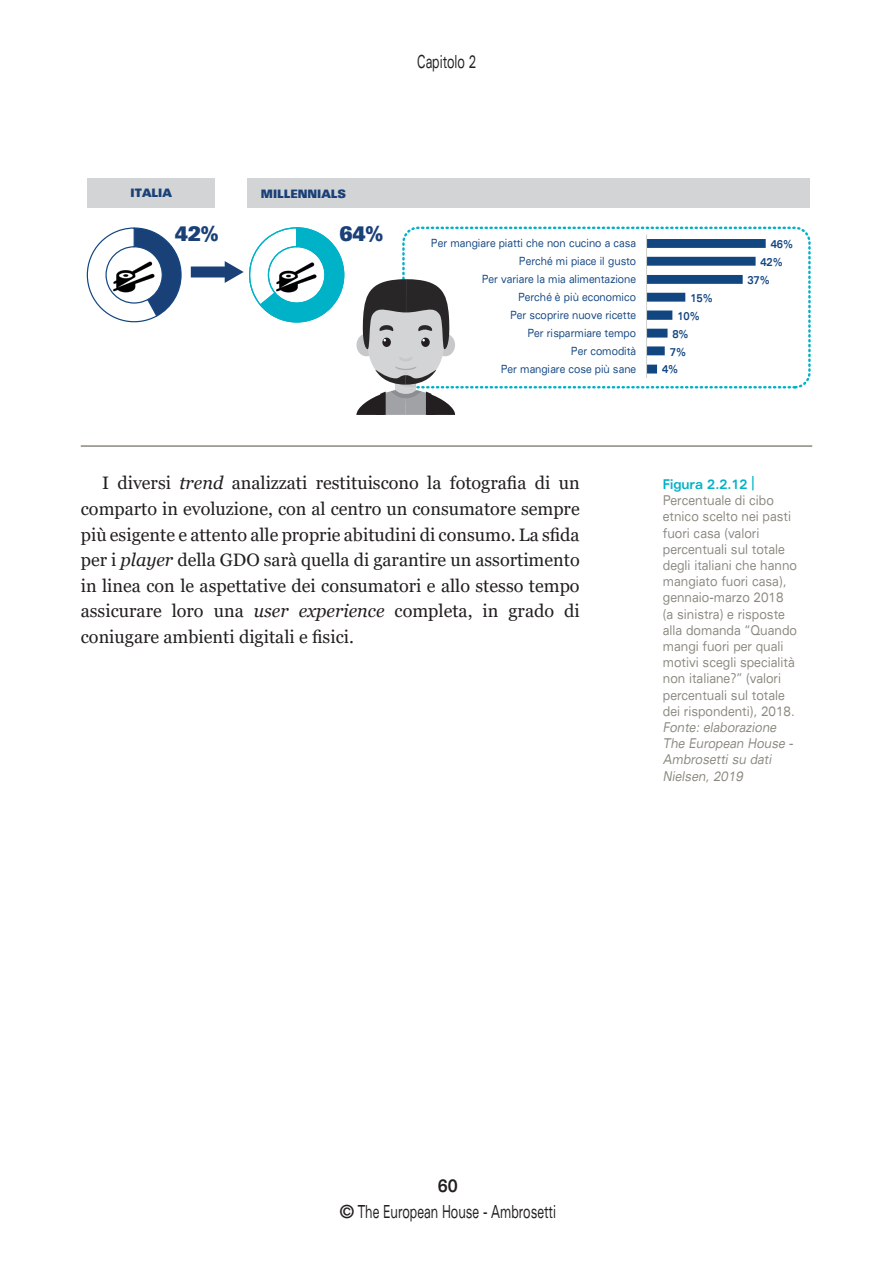
<style>
.page{position:relative;width:893px;height:1263px;background:#fff}
.page>*{position:absolute;margin:0;border:0;box-sizing:border-box;transform-origin:0 0}
.t1{font:900 expanded 20.7px "Univers LT";color:#1a4078;scale:.75 1}
.Didascalie{font:18px/25.5px "Georgia";color:#231f20;text-align:justify}
.t2{font:expanded 18px "Univers LT Std";color:#231f20}
.t3{font:expanded 18px "Univers LT Std";color:#231f20;scale:.56 1}
.t4{font:700 expanded 18px "Univers LT Std";color:#231f20;scale:.75 1}
.t5{font:expanded 13.5px/16.2px "Univers LT Std";color:#8b8880;scale:.75 1}
.t6{font:italic expanded 13.5px/16.2px "Univers LT Std";color:#8b8880;scale:.75 1}
.t7{font:700 expanded 13.5px "Univers LT Std";color:#00b2c8;scale:.81 1}
.t8{font:900 expanded 11.7px "Univers LT";letter-spacing:.005em;color:#1a4078;scale:.75 1}
.t9{font:expanded 11.25px "Univers LT Std";color:#124681;scale:.75 1}
.t10{font:700 expanded 11.25px "Univers LT Std";letter-spacing:-.01em;color:#124681;scale:.75 1}
.s1{font-style:italic}
.s2{font-size:18.9px}
</style>
<div class="page">
<hr style="left:81px;top:445px;width:731px;height:2px;background:#8b8880">
<div style="left:87px;top:179px;width:128px;height:29px;background:#d3d4d6"></div>
<div style="left:247px;top:179px;width:562px;height:29px;background:#d3d4d6"></div>
<svg style="left:647px;top:239px;width:119px;height:134px"></svg>
<hr style="left:646px;top:235px;width:1px;height:143px;background:#cfd1d0">
<div style="left:402px;top:227px;width:409px;height:161px;border:2px dashed #00b2c8;border-radius:15px"></div>
<svg style="left:86px;top:227px;width:96px;height:96px"></svg>
<img style="left:114px;top:255px;width:40px;height:40px">
<div style="left:191px;top:266px;width:37px;height:11px;background:#1a4078"></div>
<svg style="left:225px;top:227px;width:120px;height:96px"></svg>
<svg style="left:356px;top:279px;width:99px;height:136px"></svg>
<p class="t3" style="left:389px;top:51px;width:208px">Executive Summary</p>
<p class="t3" style="left:417px;top:51px;width:108px">Capitolo 2</p>
<p class="t8" style="left:131px;top:186px;width:57px">ITALIA</p>
<p class="t1" style="left:175px;top:221px;width:60px">42%</p>
<p class="t8" style="left:261px;top:187px;width:115px">MILLENNIALS</p>
<p class="t1" style="left:340px;top:221px;width:60px">64%</p>
<p class="t9" style="left:431px;top:237px;width:275px">Per mangiare piatti che non cucino a casa</p>
<p class="t10" style="left:771px;top:237px;width:31px">46%</p>
<p class="t9" style="left:519px;top:255px;width:158px">Perché mi piace il gusto</p>
<p class="t10" style="left:760px;top:255px;width:31px">42%</p>
<p class="t9" style="left:482px;top:273px;width:207px">Per variare la mia alimentazione</p>
<p class="t10" style="left:747px;top:273px;width:31px">37%</p>
<p class="t9" style="left:518px;top:290px;width:159px">Perché è più economico</p>
<p class="t10" style="left:690px;top:291px;width:31px">15%</p>
<p class="t9" style="left:510px;top:308px;width:170px">Per scoprire nuove ricette</p>
<p class="t10" style="left:677px;top:309px;width:31px">10%</p>
<p class="t9" style="left:527px;top:326px;width:146px">Per risparmiare tempo</p>
<p class="t10" style="left:672px;top:327px;width:23px">8%</p>
<p class="t9" style="left:571px;top:344px;width:88px">Per comodità</p>
<p class="t10" style="left:670px;top:345px;width:23px">7%</p>
<p class="t9" style="left:501px;top:362px;width:182px">Per mangiare cose più sane</p>
<p class="t10" style="left:662px;top:363px;width:23px">4%</p>
<p class="Didascalie" style="left:81px;top:471px;width:500px;text-indent:21px">I diversi <span class="s1">trend</span> analizzati restituiscono la fotografia di un comparto in evoluzione, con al centro un consumatore sempre più esigente e attento alle proprie abitudini di consumo. La sfida per i <span class="s1">player</span> della GDO sarà quella di garantire un assortimento in linea con le aspettative dei consumatori e allo stesso tempo assicurare loro una <span class="s1">user experience</span> completa, in grado di coniugare ambienti digitali e fisici.</p>
<p class="t7" style="left:663px;top:476px;width:114px">Figura 2.2.12 <span class="s2">|</span></p>
<p class="t5" style="left:663px;top:492px;width:180px">Percentuale di cibo etnico scelto nei pasti fuori casa (valori percentuali sul totale degli italiani che hanno mangiato fuori casa), gennaio-marzo 2018 (a sinistra) e risposte alla domanda “Quando mangi fuori per quali motivi scegli specialità non italiane?” (valori percentuali sul totale dei rispondenti), 2018.<br><span class="s1">Fonte: elaborazione</span></p>
<p class="t6" style="left:663px;top:735px;width:175px">The European House -</p>
<p class="t6" style="left:663px;top:752px;width:146px">Ambrosetti su dati<br>Nielsen, 2019</p>
<p class="t4" style="left:438px;top:1175px;width:28px">60</p>
<p class="t2" style="left:340px;top:1201px;width:218px">© The European House - Ambrosetti</p>
</div>
